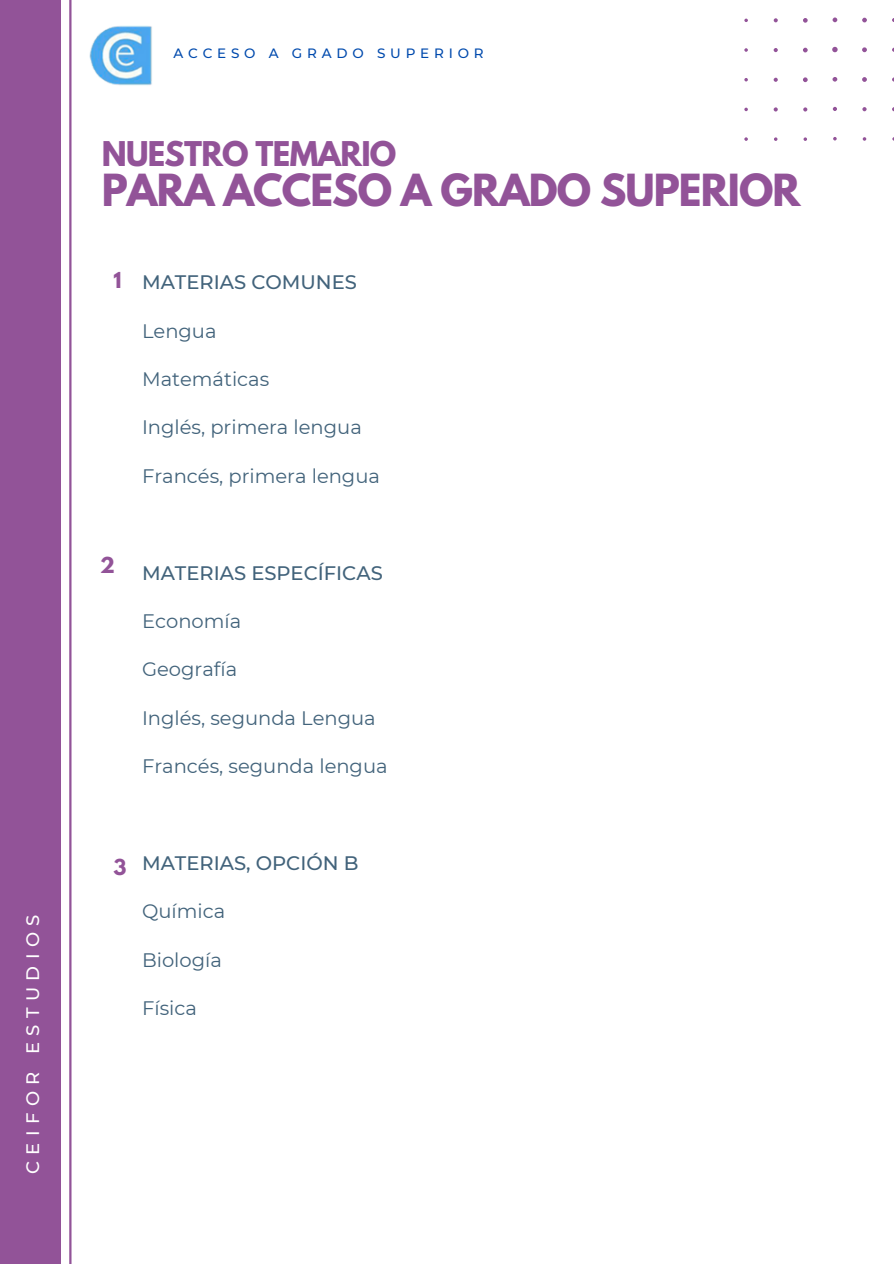
<style>
.page{position:relative;width:894px;height:1264px;background:#fff}
.page>*{position:absolute;margin:0;border:0;box-sizing:border-box;transform-origin:0 0}
.t1{font:700 39.15px "League Spartan";letter-spacing:-.025em;color:#925398}
.t2{font:700 30.15px "League Spartan";letter-spacing:-.025em;color:#925398}
.t3{font:19.5px "Montserrat";color:#42637b}
.t4{font:500 19.5px "Montserrat";color:#42637b}
.t5{font:700 19.5px "League Spartan";color:#925398}
.t6{font:500 18px "Montserrat";letter-spacing:.355em;color:#fff}
.t7{font:500 13.5px "Montserrat";letter-spacing:.355em;color:#004aad}
</style>
<div class="page">
<svg style="left:744px;top:17px;width:149px;height:124px"></svg>
<hr style="left:69px;top:0;width:2px;height:1263px;background:#925398">
<div style="left:0;top:0;width:61px;height:1263px;background:#925398"></div>
<img style="left:89px;top:25px;width:63px;height:61px">
<p class="t6" style="left:22px;top:1174px;width:261px;rotate:-90deg">CEIFOR ESTUDIOS</p>
<p class="t7" style="left:173px;top:45px;width:312px">ACCESO A GRADO SUPERIOR</p>
<p class="t2" style="left:102px;top:139px;width:296px">NUESTRO TEMARIO</p>
<p class="t1" style="left:102px;top:170px;width:700px">PARA ACCESO A GRADO SUPERIOR</p>
<h1 class="t5" style="left:113px;top:270px;width:10px">1</h1>
<p class="t4" style="left:142px;top:270px;width:216px">MATERIAS COMUNES</p>
<p class="t3" style="left:142px;top:319px;width:76px">Lengua</p>
<p class="t3" style="left:142px;top:367px;width:129px">Matemáticas</p>
<p class="t3" style="left:142px;top:415px;width:221px">Inglés, primera lengua</p>
<p class="t3" style="left:142px;top:464px;width:239px">Francés, primera lengua</p>
<p class="t5" style="left:100px;top:555px;width:16px">2</p>
<p class="t4" style="left:142px;top:561px;width:242px">MATERIAS ESPECÍFICAS</p>
<p class="t3" style="left:142px;top:609px;width:101px">Economía</p>
<p class="t3" style="left:142px;top:657px;width:97px">Geografía</p>
<p class="t3" style="left:142px;top:706px;width:235px">Inglés, segunda Lengua</p>
<p class="t3" style="left:142px;top:754px;width:247px">Francés, segunda lengua</p>
<p class="t5" style="left:113px;top:857px;width:14px">3</p>
<p class="t4" style="left:142px;top:851px;width:218px">MATERIAS, OPCIÓN B</p>
<p class="t3" style="left:142px;top:899px;width:85px">Química</p>
<p class="t3" style="left:142px;top:948px;width:81px">Biología</p>
<p class="t3" style="left:142px;top:996px;width:56px">Física</p>
</div>
